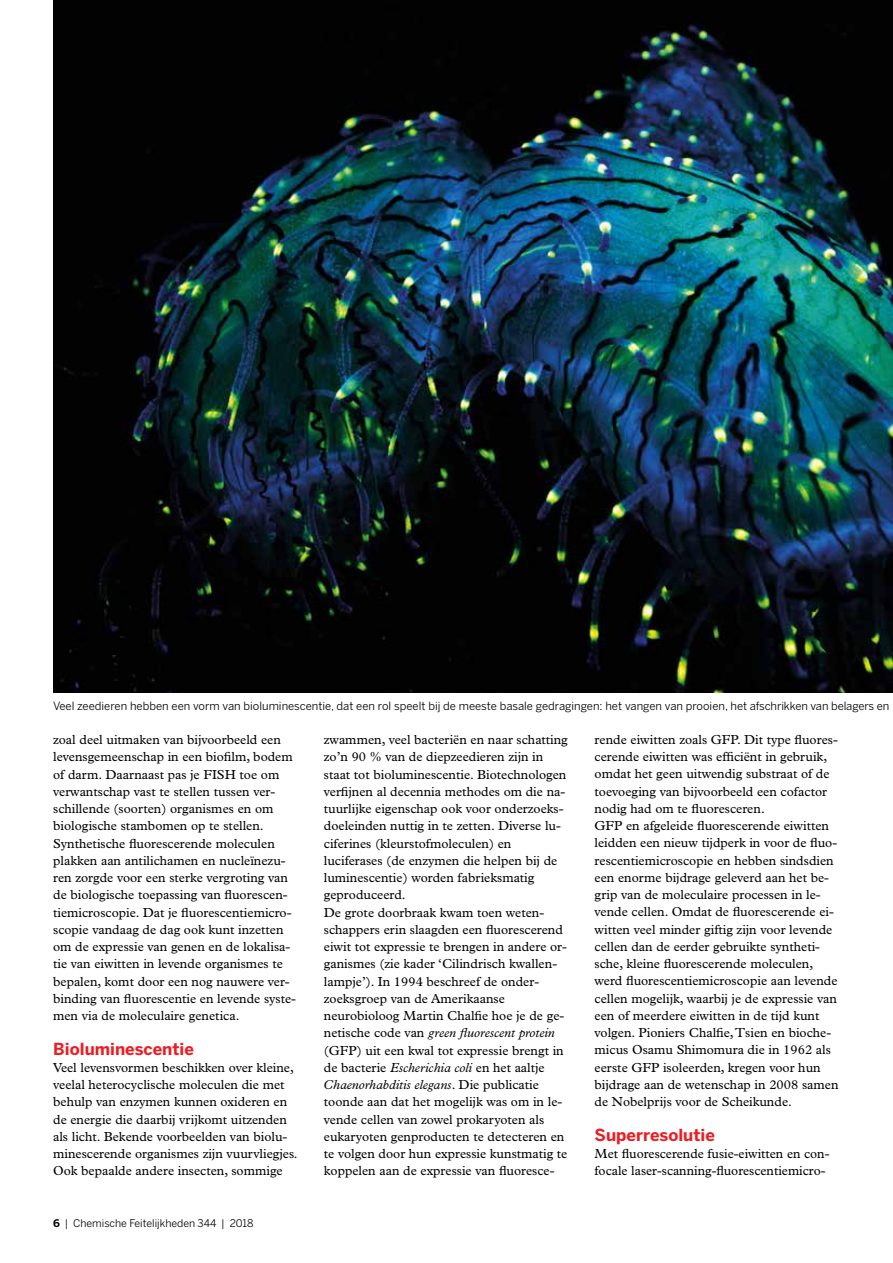
<style>
.page{position:relative;width:893px;height:1263px;background:#fff}
.page>*{position:absolute;margin:0;border:0;box-sizing:border-box;transform-origin:0 0}
.t1{font:700 16.5px "Benton Sans";color:#ed1d24}
.t2{font:13.2px/17.2px "Plantin Std";color:#000}
.t3{font:11.25px "Benton Sans";color:#000}
.t4{font:10.5px "Benton Sans";color:#000}
.s1{font-weight:700}
.s2{font-style:italic}
</style>
<div class="page">
<img style="left:53px;top:0;width:840px;height:692px">
<p class="t3" style="left:53px;top:699px;width:838px">Veel zeedieren hebben een vorm van bioluminescentie, dat een rol speelt bij de meeste basale gedragingen: het vangen van prooien, het afschrikken van belagers en</p>
<p class="t2" style="left:53px;top:731px;width:244px">zoal deel uitmaken van bijvoorbeeld een levensgemeenschap in een biofilm, bodem of darm. Daarnaast pas je FISH toe om verwantschap vast te stellen tussen ver&shy;schillende (soorten) organismes en om biologische stambomen op te stellen.<br>Synthetische fluorescerende moleculen plakken aan antilichamen en nucleïnezu&shy;ren zorgde voor een sterke vergroting van de biologische toepassing van fluorescen&shy;tiemicroscopie. Dat je fluorescentiemicro&shy;scopie vandaag de dag ook kunt inzetten om de expressie van genen en de lokalisa&shy;tie van eiwitten in levende organismes te bepalen, komt door een nog nauwere ver&shy;binding van fluorescentie en levende syste&shy;men via de moleculaire genetica.</p>
<p class="t1" style="left:53px;top:1039px;width:142px">Bioluminescentie</p>
<p class="t2" style="left:53px;top:1059px;width:246px">Veel levensvormen beschikken over kleine, veelal heterocyclische moleculen die met behulp van enzymen kunnen oxideren en de energie die daarbij vrijkomt uitzenden als licht. Bekende voorbeelden van biolu&shy;minescerende organismes zijn vuurvliegjes.<br>Ook bepaalde andere insecten, sommige</p>
<p class="t4" style="left:53px;top:1217px;width:202px"><span class="s1">6</span> | Chemische Feitelijkheden 344 | 2018</p>
<p class="t2" style="left:324px;top:731px;width:245px">zwammen, veel bacteriën en naar schatting zo’n 90 % van de diepzeedieren zijn in staat tot bioluminescentie. Biotechnologen verfijnen al decennia methodes om die na&shy;tuurlijke eigenschap ook voor onderzoeks&shy;doeleinden nuttig in te zetten. Diverse lu&shy;ciferines (kleurstofmoleculen) en luciferases (de enzymen die helpen bij de luminescentie) worden fabrieksmatig geproduceerd.<br>De grote doorbraak kwam toen weten&shy;schappers erin slaagden een fluorescerend eiwit tot expressie te brengen in andere or&shy;ganismes (zie kader ‘Cilindrisch kwallen&shy;lampje’). In 1994 beschreef de onder&shy;zoeksgroep van de Amerikaanse neurobioloog Martin Chalfie hoe je de ge&shy;netische code van <span class="s2">green fluorescent protein </span>(GFP) uit een kwal tot expressie brengt in de bacterie <span class="s2">Escherichia coli</span> en het aaltje <span class="s2">Chaenorhabditis elegans</span>. Die publicatie toonde aan dat het mogelijk was om in le&shy;vende cellen van zowel prokaryoten als eukaryoten genproducten te detecteren en te volgen door hun expressie kunstmatig te koppelen aan de expressie van fluoresce-</p>
<p class="t2" style="left:595px;top:731px;width:245px">rende eiwitten zoals GFP. Dit type fluores&shy;cerende eiwitten was efficiënt in gebruik, omdat het geen uitwendig substraat of de toevoeging van bijvoorbeeld een cofactor nodig had om te fluoresceren.<br>GFP en afgeleide fluorescerende eiwitten leidden een nieuw tijdperk in voor de fluo&shy;rescentiemicroscopie en hebben sindsdien een enorme bijdrage geleverd aan het be&shy;grip van de moleculaire processen in le&shy;vende cellen. Omdat de fluorescerende ei&shy;witten veel minder giftig zijn voor levende cellen dan de eerder gebruikte syntheti&shy;sche, kleine fluorescerende moleculen, werd fluorescentiemicroscopie aan levende cellen mogelijk, waarbij je de expressie van een of meerdere eiwitten in de tijd kunt volgen. Pioniers Chalfie, Tsien en bioche&shy;micus Osamu Shimomura die in 1962 als eerste GFP isoleerden, kregen voor hun bijdrage aan de wetenschap in 2008 samen de Nobelprijs voor de Scheikunde.</p>
<p class="t1" style="left:595px;top:1125px;width:122px">Superresolutie</p>
<p class="t2" style="left:595px;top:1145px;width:236px">Met fluorescerende fusie-eiwitten en con&shy;focale laser-scanning-fluorescentiemicro-</p>
</div>
